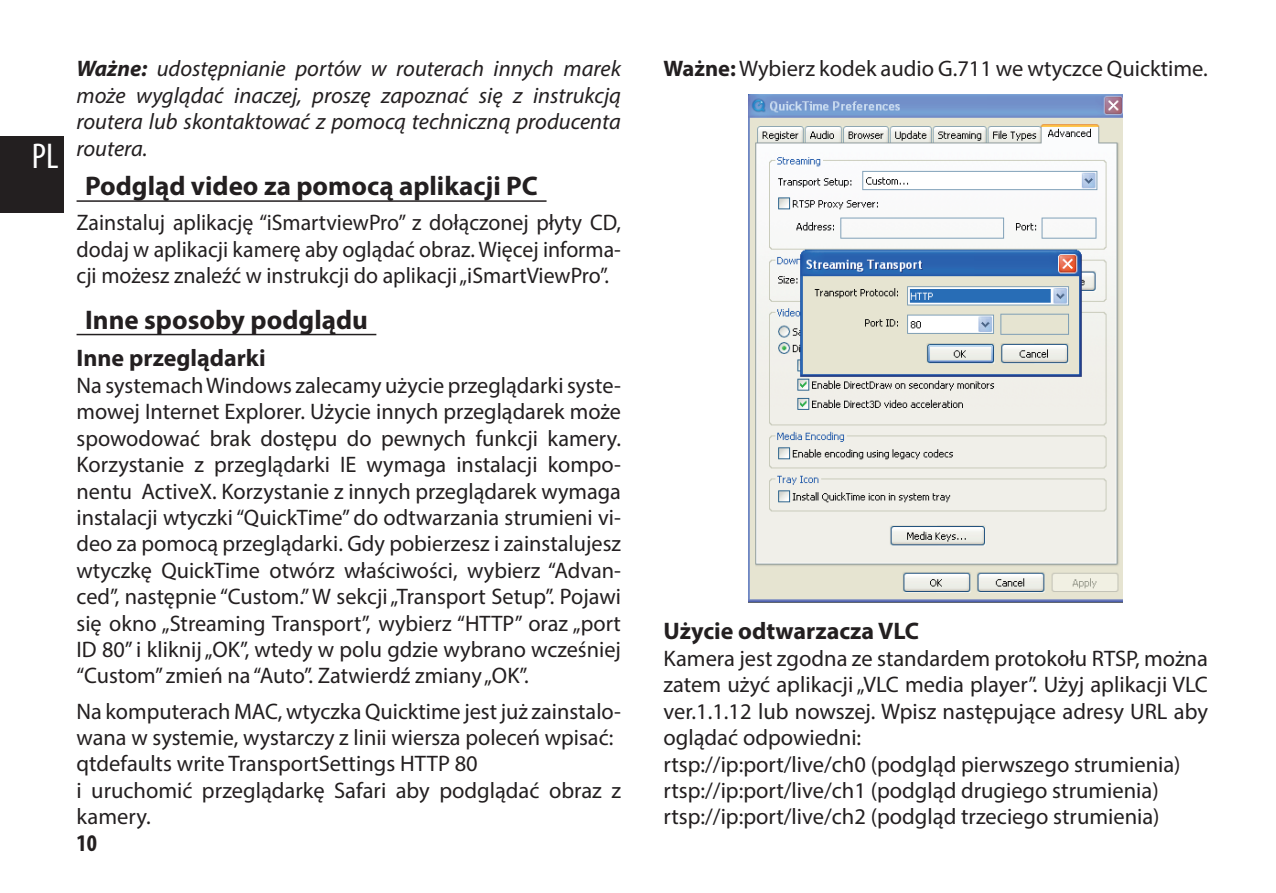
<style>
.page{position:relative;width:1276px;height:893px;background:#fff}
.page>*{position:absolute;margin:0;border:0;box-sizing:border-box;transform-origin:0 0}
.t1{font:condensed 36px "Myriad Pro";color:#fff}
.t2{font:700 27px "Myriad Pro";color:#231f20}
.t3{font:700 24px "Myriad Pro";color:#231f20}
.t4{font:700 condensed 24px "Myriad Pro";color:#231f20}
.t5{font:22.5px/26.4px "Myriad Pro";color:#231f20;text-align:justify}
.t6{font:italic 22.5px/26.4px "Myriad Pro";color:#231f20;text-align:justify}
.s1{font-weight:700}
</style>
<div class="page">
<div style="left:0;top:136px;width:64px;height:77px;background:#231f20"></div>
<img style="left:748px;top:95px;width:375px;height:508px">
<hr style="left:77px;top:200px;width:469px;height:2px;background:#231f20">
<hr style="left:77px;top:334px;width:299px;height:1px;background:#231f20">
<h1 class="t1" style="left:32px;top:135px;width:28px">PL</h1>
<p class="t6" style="left:77px;top:55px;width:546px"><span class="s1">Ważne:</span> udostępnianie portów w routerach innych marek może wyglądać inaczej, proszę zapoznać się z instrukcją routera lub skontaktować z pomocą techniczną producenta routera.</p>
<p class="t2" style="left:85px;top:169px;width:454px">Podgląd video za pomocą aplikacji PC</p>
<p class="t5" style="left:77px;top:209px;width:546px">Zainstaluj aplikację “iSmartviewPro” z dołączonej płyty CD, dodaj w aplikacji kamerę aby oglądać obraz. Więcej informa&shy;cji możesz znaleźć w instrukcji do aplikacji „iSmartViewPro”.</p>
<p class="t2" style="left:85px;top:302px;width:284px">Inne sposoby podglądu</p>
<p class="t3" style="left:77px;top:342px;width:191px">Inne przeglądarki</p>
<p class="t5" style="left:77px;top:372px;width:546px">Na systemach Windows zalecamy użycie przeglądarki syste&shy;mowej Internet Explorer. Użycie innych przeglądarek może spowodować brak dostępu do pewnych funkcji kamery.<br>Korzystanie z przeglądarki IE wymaga instalacji kompo&shy;nentu ActiveX. Korzystanie z innych przeglądarek wymaga instalacji wtyczki “QuickTime” do odtwarzania strumieni vi&shy;deo za pomocą przeglądarki. Gdy pobierzesz i zainstalujesz wtyczkę QuickTime otwórz właściwości, wybierz “Advan&shy;ced”, następnie “Custom.” W sekcji „Transport Setup”. Pojawi się okno „Streaming Transport”, wybierz “HTTP” oraz „port ID 80” i kliknij „OK”, wtedy w polu gdzie wybrano wcześniej “Custom” zmień na “Auto”. Zatwierdź zmiany „OK”.</p>
<p class="t5" style="left:77px;top:697px;width:546px;text-align:left">Na komputerach MAC, wtyczka Quicktime jest już zainstalo&shy;wana w systemie, wystarczy z linii wiersza poleceń wpisać: qtdefaults write TransportSettings HTTP 80<br>i uruchomić przeglądarkę Safari aby podglądać obraz z kamery.</p>
<p class="t4" style="left:77px;top:828px;width:22px">10</p>
<p class="t5" style="left:663px;top:55px;width:544px"><span class="s1">Ważne:</span> Wybierz kodek audio G.711 we wtyczce Quicktime.</p>
<p class="t3" style="left:663px;top:615px;width:257px">Użycie odtwarzacza VLC</p>
<p class="t5" style="left:663px;top:645px;width:546px;text-align:left">Kamera jest zgodna ze standardem protokołu RTSP, można zatem użyć aplikacji „VLC media player”. Użyj aplikacji VLC ver.1.1.12 lub nowszej. Wpisz następujące adresy URL aby oglądać odpowiedni:<br>rtsp://ip:port/live/ch0 (podgląd pierwszego strumienia) rtsp://ip:port/live/ch1 (podgląd drugiego strumienia) rtsp://ip:port/live/ch2 (podgląd trzeciego strumienia)</p>
</div>
